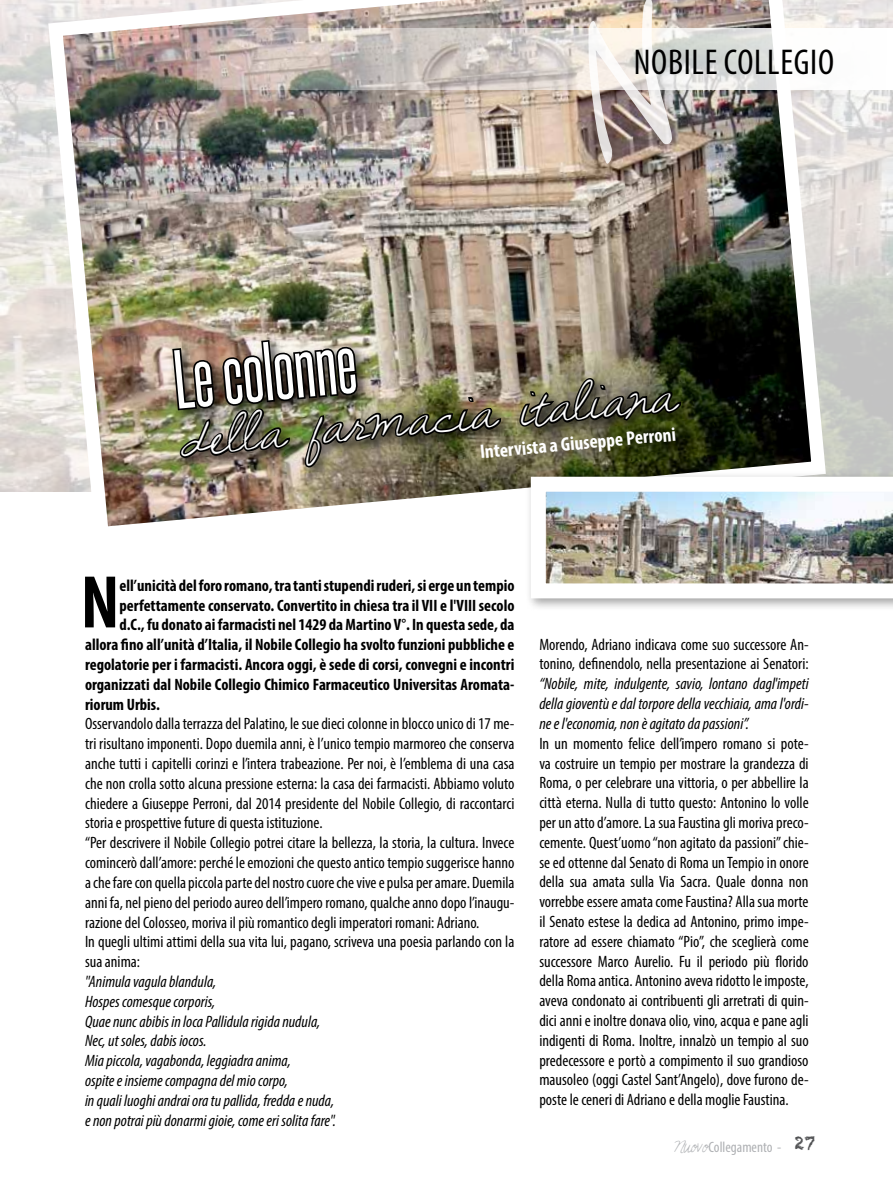
<style>
.page{position:relative;width:893px;height:1191px;background:#fff}
.page>*{position:absolute;margin:0;border:0;box-sizing:border-box;transform-origin:0 0}
.t1{font:700 condensed 75.3px "Myriad Pro";color:#000}
.t2{font:70.95px "Steelfish Rg";color:#fff}
.t3{font:39.6px "Sunshine In My Soul";color:#fff}
.t4{font:condensed 36px "Myriad Pro";letter-spacing:.02em;color:#000}
.t5{font:700 condensed 19.5px "Myriad Pro";color:#fff}
.t6{font:condensed 16.5px/19.8px "Myriad Pro";color:#000}
.t7{font:italic condensed 16.5px/19.8px "Myriad Pro";color:#000;text-align:justify}
.t8{font:700 condensed 16.5px "Myriad Pro";color:#000}
.t9{font:condensed 15px "Myriad Pro";color:#afb1b4}
.s1{font-family:"Sunshine In My Soul";font-stretch:normal}
</style>
<div class="page">
<img style="left:0;top:0;width:893px;height:491px">
<img style="left:41px;top:0;width:792px;height:527px">
<div style="left:169px;top:337px;width:526px;height:144px;background:#000;opacity:.75"></div>
<img style="left:171px;top:338px;width:333px;height:188px">
<img style="left:517px;top:323px;width:167px;height:169px">
<div style="left:525px;top:471px;width:368px;height:139px;background:#000;opacity:.37"></div>
<img style="left:531px;top:477px;width:362px;height:121px">
<svg style="left:198px;top:29px;width:695px;height:61px"></svg>
<img style="left:562px;top:0;width:132px;height:165px">
<h3 class="t4" style="left:634px;top:41px;width:202px">NOBILE COLLEGIO</h3>
<h2 class="t2" style="left:170px;top:336px;width:184px;rotate:-5deg">Le colonne</h2>
<h3 class="t3" style="left:178px;top:418px;width:500px;rotate:-5deg">della farmacia italiana</h3>
<p class="t5" style="left:479px;top:439px;width:198px;rotate:-5deg">Intervista a Giuseppe Perroni</p>
<h1 class="t1" style="left:81px;top:555px;width:40px">N</h1>
<p class="t8" style="left:120px;top:575px;width:397px">ell’unicità del foro romano, tra tanti stupendi ruderi, si erge un tempio</p>
<p class="t8" style="left:120px;top:595px;width:396px">perfettamente conservato. Convertito in chiesa tra il VII e l'VIII secolo</p>
<p class="t8" style="left:120px;top:614px;width:397px">d.C., fu donato ai farmacisti nel 1429 da Martino V°. In questa sede, da</p>
<p class="t8" style="left:85px;top:634px;width:431px">allora fino all’unità d’Italia, il Nobile Collegio ha svolto funzioni pubbliche e</p>
<p class="t8" style="left:85px;top:654px;width:431px">regolatorie per i farmacisti. Ancora oggi, è sede di corsi, convegni e incontri</p>
<p class="t8" style="left:85px;top:674px;width:431px">organizzati dal Nobile Collegio Chimico Farmaceutico Universitas Aromata-</p>
<p class="t8" style="left:85px;top:694px;width:76px">riorum Urbis.</p>
<p class="t6" style="left:85px;top:714px;width:431px">Osservandolo dalla terrazza del Palatino, le sue dieci colonne in blocco unico di 17 me&shy;tri risultano imponenti. Dopo duemila anni, è l’unico tempio marmoreo che conserva anche tutti i capitelli corinzi e l’intera trabeazione. Per noi, è l’emblema di una casa che non crolla sotto alcuna pressione esterna: la casa dei farmacisti. Abbiamo voluto chiedere a Giuseppe Perroni, dal 2014 presidente del Nobile Collegio, di raccontarci storia e prospettive future di questa istituzione.<br>“Per descrivere il Nobile Collegio potrei citare la bellezza, la storia, la cultura. Invece comincerò dall’amore: perché le emozioni che questo antico tempio suggerisce hanno a che fare con quella piccola parte del nostro cuore che vive e pulsa per amare. Duemila anni fa, nel pieno del periodo aureo dell’impero romano, qualche anno dopo l’inaugu&shy;razione del Colosseo, moriva il più romantico degli imperatori romani: Adriano.<br>In quegli ultimi attimi della sua vita lui, pagano, scriveva una poesia parlando con la sua anima:</p>
<p class="t7" style="left:85px;top:971px;width:252px;text-align:left">"Animula vagula blandula,<br>Hospes comesque corporis,<br>Quae nunc abibis in loca Pallidula rigida nudula, Nec, ut soles, dabis iocos.<br>Mia piccola, vagabonda, leggiadra anima,<br>ospite e insieme compagna del mio corpo,<br>in quali luoghi andrai ora tu pallida, fredda e nuda, e non potrai più donarmi gioie, come eri solita fare".</p>
<p class="t6" style="left:539px;top:634px;width:271px">Morendo, Adriano indicava come suo successore An&shy;tonino, definendolo, nella presentazione ai Senatori:</p>
<p class="t7" style="left:539px;top:673px;width:271px">“Nobile, mite, indulgente, savio, lontano dagl'impeti della gioventù e dal torpore della vecchiaia, ama l'ordi&shy;ne e l'economia, non è agitato da passioni”.</p>
<p class="t6" style="left:539px;top:733px;width:271px;text-align:justify">In un momento felice dell’impero romano si pote&shy;va costruire un tempio per mostrare la grandezza di Roma, o per celebrare una vittoria, o per abbellire la città eterna. Nulla di tutto questo: Antonino lo volle per un atto d’amore. La sua Faustina gli moriva preco&shy;cemente. Quest’uomo “non agitato da passioni” chie&shy;se ed ottenne dal Senato di Roma un Tempio in onore della sua amata sulla Via Sacra. Quale donna non vorrebbe essere amata come Faustina? Alla sua morte il Senato estese la dedica ad Antonino, primo impe&shy;ratore ad essere chiamato “Pio”, che sceglierà come successore Marco Aurelio. Fu il periodo più florido della Roma antica. Antonino aveva ridotto le imposte, aveva condonato ai contribuenti gli arretrati di quin&shy;dici anni e inoltre donava olio, vino, acqua e pane agli indigenti di Roma. Inoltre, innalzò un tempio al suo predecessore e portò a compimento il suo grandioso mausoleo (oggi Castel Sant’Angelo), dove furono de&shy;poste le ceneri di Adriano e della moglie Faustina.</p>
<p class="t9" style="left:674px;top:1137px;width:143px"><span class="s1">Nuovo</span>Collegamento - <sup>27</sup></p>
</div>
